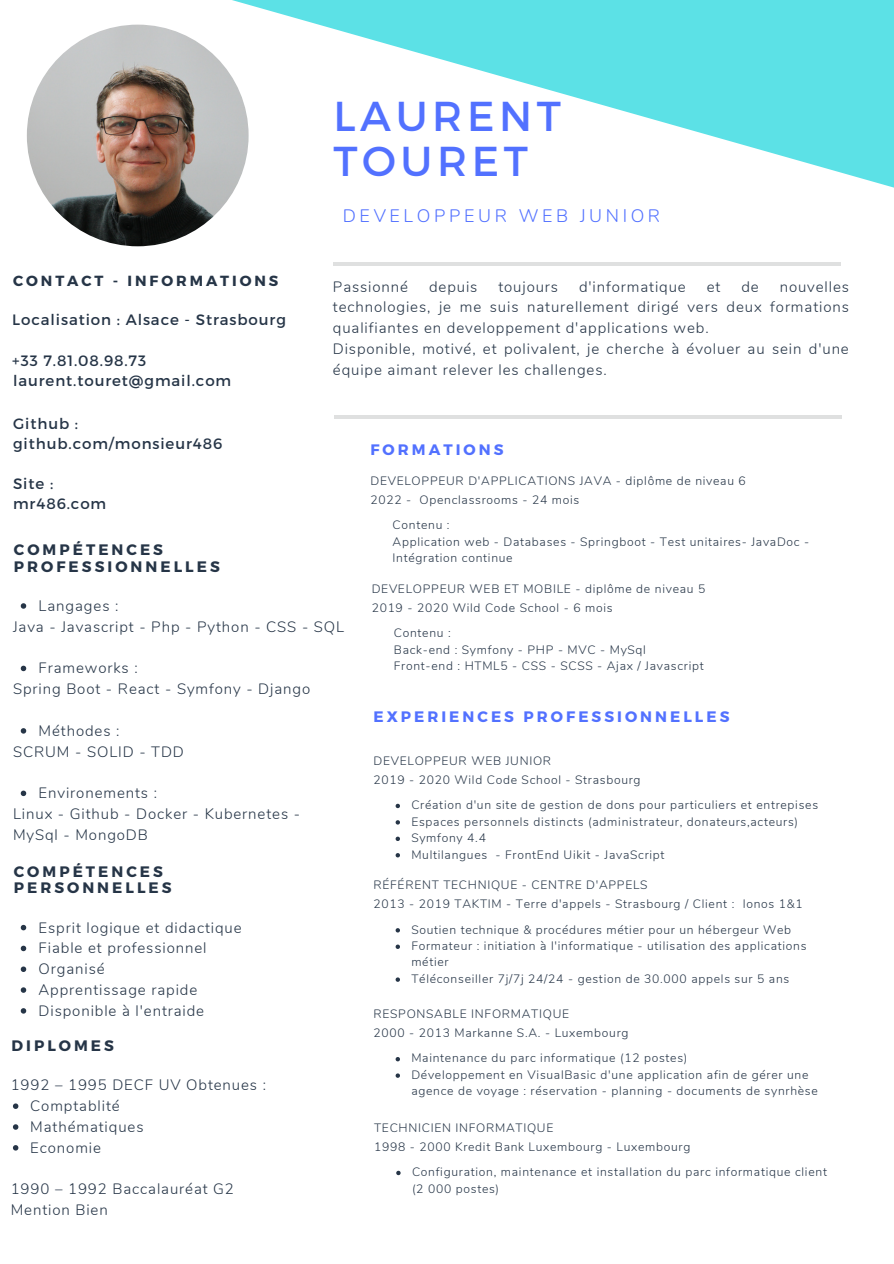
<style>
.page{position:relative;width:894px;height:1264px;background:#fff}
.page>*{position:absolute;margin:0;border:0;box-sizing:border-box;transform-origin:0 0}
.t1{font:41.7px/45.3px "Montserrat";letter-spacing:.11em;color:#5271ff}
.t2{font:300 18px "Nunito";letter-spacing:.2em;color:#5271ff}
.t3{font:700 15.15px/16.5px "Montserrat";letter-spacing:.2em;color:#263547}
.t4{font:700 15.15px "Montserrat";letter-spacing:.2em;color:#5271ff}
.t5{font:300 15px/20.9px "Nunito";letter-spacing:.06em;color:#263547}
.t6{font:15px/20.1px "Montserrat";letter-spacing:.06em;color:#263547}
.t7{font:700 14.7px "Montserrat";letter-spacing:.2em;color:#263547}
.t8{font:300 12.15px/16.5px "Nunito";letter-spacing:.06em;color:#263547}
</style>
<div class="page">
<hr style="left:333px;top:262px;width:507px;height:4px;background:#dfe0e0">
<svg style="left:395px;top:928px;width:5px;height:4px"></svg>
<svg style="left:395px;top:944px;width:5px;height:4px"></svg>
<svg style="left:395px;top:977px;width:5px;height:4px"></svg>
<svg style="left:21px;top:603px;width:5px;height:5px"></svg>
<svg style="left:21px;top:665px;width:5px;height:6px"></svg>
<svg style="left:21px;top:728px;width:5px;height:5px"></svg>
<svg style="left:21px;top:790px;width:5px;height:6px"></svg>
<svg style="left:21px;top:924px;width:5px;height:6px"></svg>
<svg style="left:21px;top:945px;width:5px;height:6px"></svg>
<svg style="left:21px;top:966px;width:5px;height:6px"></svg>
<svg style="left:21px;top:987px;width:5px;height:5px"></svg>
<svg style="left:21px;top:1008px;width:5px;height:5px"></svg>
<img style="left:27px;top:25px;width:221px;height:221px;border-radius:50%">
<svg style="left:27px;top:0;width:866px;height:217px"></svg>
<svg style="left:395px;top:1057px;width:5px;height:4px"></svg>
<svg style="left:395px;top:1073px;width:5px;height:4px"></svg>
<svg style="left:396px;top:1170px;width:4px;height:5px"></svg>
<svg style="left:395px;top:803px;width:5px;height:5px"></svg>
<svg style="left:395px;top:820px;width:5px;height:4px"></svg>
<svg style="left:395px;top:836px;width:5px;height:5px"></svg>
<svg style="left:395px;top:853px;width:5px;height:4px"></svg>
<hr style="left:334px;top:415px;width:507px;height:4px;background:#dfe0e0">
<svg style="left:13px;top:1103px;width:5px;height:5px"></svg>
<svg style="left:13px;top:1124px;width:5px;height:5px"></svg>
<svg style="left:13px;top:1145px;width:5px;height:5px"></svg>
<p class="t7" style="left:13px;top:271px;width:267px">CONTACT - INFORMATIONS</p>
<p class="t6" style="left:12px;top:309px;width:275px">Localisation : Alsace - Strasbourg</p>
<p class="t6" style="left:12px;top:349px;width:135px">+33 7.81.08.98.73</p>
<p class="t6" style="left:13px;top:369px;width:220px">laurent.touret@gmail.com</p>
<h1 class="t1" style="left:333px;top:91px;width:229px">LAURENT<br>TOURET</h1>
<h2 class="t2" style="left:343px;top:204px;width:319px">DEVELOPPEUR WEB JUNIOR</h2>
<p class="t5" style="left:333px;top:276px;width:77px">Passionné</p>
<p class="t5" style="left:429px;top:276px;width:50px">depuis</p>
<p class="t5" style="left:498px;top:276px;width:61px">toujours</p>
<p class="t5" style="left:579px;top:276px;width:108px">d'informatique</p>
<p class="t5" style="left:706px;top:276px;width:15px">et</p>
<p class="t5" style="left:741px;top:276px;width:19px">de</p>
<p class="t5" style="left:333px;top:276px;width:517px;text-indent:446px">nouvelles technologies, je me suis naturellement dirigé vers deux formations qualifiantes en developpement d'applications web.<br>Disponible, motivé, et polivalent, je cherche à évoluer au sein d'une équipe aimant relever les challenges.</p>
<p class="t6" style="left:13px;top:412px;width:211px">Github : github.com/monsieur486</p>
<p class="t6" style="left:13px;top:473px;width:95px">Site : mr486.com</p>
<p class="t3" style="left:14px;top:540px;width:207px">COMPÉTENCES<br>PROFESSIONNELLES</p>
<p class="t5" style="left:39px;top:595px;width:81px">Langages :</p>
<p class="t5" style="left:13px;top:616px;width:332px">Java - Javascript - Php - Python - CSS - SQL</p>
<p class="t5" style="left:39px;top:658px;width:100px">Frameworks :</p>
<p class="t5" style="left:13px;top:678px;width:298px">Spring Boot - React - Symfony - Django</p>
<p class="t5" style="left:39px;top:720px;width:82px">Méthodes :</p>
<p class="t5" style="left:13px;top:741px;width:172px">SCRUM - SOLID - TDD</p>
<p class="t5" style="left:39px;top:783px;width:120px">Environements :</p>
<p class="t5" style="left:13px;top:803px;width:288px">Linux - Github - Docker - Kubernetes -<br>MySql - MongoDB</p>
<p class="t3" style="left:14px;top:862px;width:159px">COMPÉTENCES<br>PERSONNELLES</p>
<p class="t5" style="left:39px;top:917px;width:204px">Esprit logique et didactique<br>Fiable et professionnel<br>Organisé<br>Apprentissage rapide<br>Disponible à l'entraide</p>
<p class="t3" style="left:12px;top:1036px;width:104px">DIPLOMES</p>
<p class="t5" style="left:11px;top:1074px;width:257px">1992 – 1995 DECF UV Obtenues :</p>
<p class="t5" style="left:30px;top:1095px;width:115px">Comptablité<br>Mathématiques<br>Economie</p>
<p class="t5" style="left:11px;top:1178px;width:225px">1990 – 1992 Baccalauréat G2<br>Mention Bien</p>
<p class="t4" style="left:370px;top:440px;width:134px">FORMATIONS</p>
<p class="t8" style="left:370px;top:472px;width:377px;line-height:18.6px">DEVELOPPEUR D'APPLICATIONS JAVA - diplôme de niveau 6<br>2022 - Openclassrooms - 24 mois</p>
<p class="t8" style="left:392px;top:517px;width:418px">Contenu :<br>Application web - Databases - Springboot - Test unitaires- JavaDoc -<br>Intégration continue</p>
<p class="t8" style="left:371px;top:579px;width:335px;line-height:18.6px">DEVELOPPEUR WEB ET MOBILE - diplôme de niveau 5<br>2019 - 2020 Wild Code School - 6 mois</p>
<p class="t8" style="left:394px;top:625px;width:311px">Contenu :<br>Back-end : Symfony - PHP - MVC - MySql<br>Front-end : HTML5 - CSS - SCSS - Ajax / Javascript</p>
<p class="t4" style="left:373px;top:707px;width:357px">EXPERIENCES PROFESSIONNELLES</p>
<p class="t8" style="left:373px;top:751px;width:268px;line-height:18.6px">DEVELOPPEUR WEB JUNIOR<br>2019 - 2020 Wild Code School - Strasbourg</p>
<p class="t8" style="left:411px;top:797px;width:408px">Création d'un site de gestion de dons pour particuliers et entrepises Espaces personnels distincts (administrateur, donateurs,acteurs)<br>Symfony 4.4<br>Multilangues - FrontEnd Uikit - JavaScript</p>
<p class="t8" style="left:373px;top:876px;width:430px;line-height:18.6px">RÉFÉRENT TECHNIQUE - CENTRE D'APPELS<br>2013 - 2019 TAKTIM - Terre d'appels - Strasbourg / Client : Ionos 1&amp;1</p>
<p class="t8" style="left:411px;top:921px;width:396px">Soutien technique &amp; procédures métier pour un hébergeur Web Formateur : initiation à l'informatique - utilisation des applications métier<br>Téléconseiller 7j/7j 24/24 - gestion de 30.000 appels sur 5 ans</p>
<p class="t8" style="left:373px;top:1004px;width:256px;line-height:18.6px">RESPONSABLE INFORMATIQUE<br>2000 - 2013 Markanne S.A. - Luxembourg</p>
<p class="t8" style="left:411px;top:1050px;width:408px">Maintenance du parc informatique (12 postes)<br>Développement en VisualBasic d'une application afin de gérer une agence de voyage : réservation - planning - documents de synrhèse</p>
<p class="t8" style="left:374px;top:1118px;width:318px;line-height:18.6px">TECHNICIEN INFORMATIQUE<br>1998 - 2000 Kredit Bank Luxembourg - Luxembourg</p>
<p class="t8" style="left:412px;top:1163px;width:416px">Configuration, maintenance et installation du parc informatique client (2 000 postes)</p>
</div>
